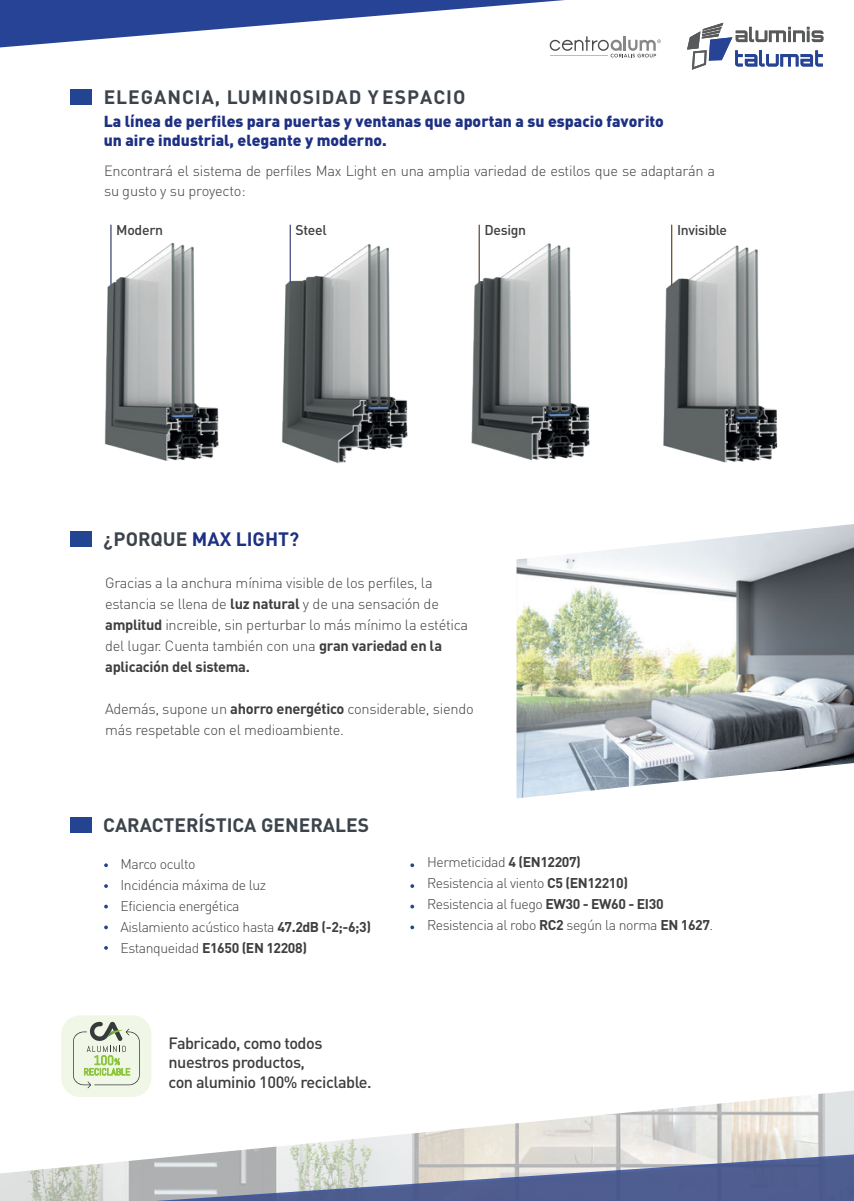
<style>
.page{position:relative;width:854px;height:1201px;background:#fff}
.page>*{position:absolute;margin:0;border:0;box-sizing:border-box;transform-origin:0 0}
.t1{font:700 19.25px "DIN";letter-spacing:.05em;color:#3c434b}
.t2{font:700 19.25px "DIN";color:#3c434b}
.t3{font:700 19.25px "DIN";color:#1e3083}
.t4{font:500 16.28px/19.4px "DIN";letter-spacing:-.03em;color:#3e3e3f}
.t5{font:900 15.75px "DIN";color:#1e3083}
.t6{font:300 14.53px/21px "DIN";letter-spacing:-.02em;color:#3e3e3f}
.t7{font:300 14px/21px "DIN";letter-spacing:-.03em;color:#3e3e3f}
.t8{font:500 14px "DIN";letter-spacing:-.02em;color:#3e3e3f}
.s1{color:#3c434b}
.s2{font-weight:700}
</style>
<div class="page">
<img style="left:0;top:1090px;width:853px;height:110px">
<hr style="left:111px;top:225px;width:1px;height:86px;background:#f0a627">
<img style="left:516px;top:524px;width:337px;height:274px">
<svg style="left:57px;top:1015px;width:98px;height:86px"></svg>
<img style="left:104px;top:239px;width:115px;height:222px">
<img style="left:282px;top:239px;width:126px;height:225px">
<img style="left:471px;top:239px;width:119px;height:222px">
<img style="left:663px;top:243px;width:115px;height:220px">
<svg style="left:687px;top:23px;width:136px;height:47px"></svg>
<svg style="left:89px;top:1154px;width:764px;height:46px"></svg>
<div style="left:70px;top:89px;width:21px;height:15px;background:#234591"></div>
<div style="left:71px;top:531px;width:21px;height:15px;background:#234591"></div>
<div style="left:71px;top:817px;width:21px;height:15px;background:#234591"></div>
<svg style="left:104px;top:884px;width:4px;height:4px"></svg>
<svg style="left:104px;top:863px;width:4px;height:4px"></svg>
<svg style="left:104px;top:904px;width:4px;height:4px"></svg>
<svg style="left:104px;top:925px;width:4px;height:4px"></svg>
<svg style="left:410px;top:884px;width:4px;height:4px"></svg>
<svg style="left:410px;top:863px;width:4px;height:4px"></svg>
<svg style="left:410px;top:904px;width:4px;height:4px"></svg>
<svg style="left:410px;top:925px;width:4px;height:4px"></svg>
<svg style="left:104px;top:946px;width:4px;height:3px"></svg>
<hr style="left:110px;top:225px;width:1px;height:60px;background:#274396">
<hr style="left:290px;top:225px;width:1px;height:57px;background:#274396">
<hr style="left:478px;top:225px;width:1px;height:58px;background:#274396">
<hr style="left:671px;top:225px;width:1px;height:60px;background:#274396">
<svg style="left:0;top:0;width:660px;height:57px"></svg>
<h1 class="t1" style="left:104px;top:85px;width:363px">ELEGANCIA, LUMINOSIDAD Y ESPACIO</h1>
<p class="t5" style="left:104px;top:130px;width:284px">un aire industrial, elegante y moderno.</p>
<p class="t6" style="left:104px;top:161px;width:612px;line-height:19.4px">Encontrará el sistema de perfiles Max Light en una amplia variedad de estilos que se adaptarán a su gusto y su proyecto:</p>
<p class="t8" style="left:116px;top:221px;width:48px">Modern</p>
<p class="t8" style="left:295px;top:221px;width:33px">Steel</p>
<p class="t8" style="left:484px;top:221px;width:43px">Design</p>
<p class="t8" style="left:676px;top:221px;width:51px">Invisible</p>
<p class="t5" style="left:104px;top:111px;width:561px">La línea de perfiles para puertas y ventanas que aportan a su espacio favorito</p>
<h1 class="t3" style="left:103px;top:526px;width:197px"><span class="s1">¿PORQUE</span> MAX LIGHT?</h1>
<p class="t6" style="left:105px;top:572px;width:364px">Gracias a la anchura mínima visible de los perfiles, la estancia se llena de <span class="s2">luz natural</span> y de una sensación de <span class="s2">amplitud</span> increible, sin perturbar lo más mínimo la estética del lugar. Cuenta también con una <span class="s2">gran variedad en la aplicación del sistema.</span></p>
<p class="t6" style="left:105px;top:697px;width:370px">Además, supone un <span class="s2">ahorro energético</span> considerable, siendo más respetable con el medioambiente.</p>
<h1 class="t2" style="left:103px;top:812px;width:267px">CARACTERÍSTICA GENERALES</h1>
<p class="t7" style="left:120px;top:853px;width:252px">Marco oculto<br>Incidéncia máxima de luz<br>Eficiencia energética<br>Aislamiento acústico hasta <span class="s2">47.2dB (-2;-6;3)<br></span>Estanqueidad <span class="s2">E1650 (EN 12208)</span></p>
<p class="t7" style="left:427px;top:851px;width:287px">Hermeticidad <span class="s2">4 (EN12207)<br></span>Resistencia al viento <span class="s2">C5 (EN12210)<br></span>Resistencia al fuego <span class="s2">EW30 - EW60 - EI30<br></span>Resistencia al robo <span class="s2">RC2</span> según la norma <span class="s2">EN 1627</span>.</p>
<p class="t4" style="left:168px;top:1032px;width:204px">Fabricado, como todos nuestros productos,<br>con aluminio 100% reciclable.</p>
</div>
